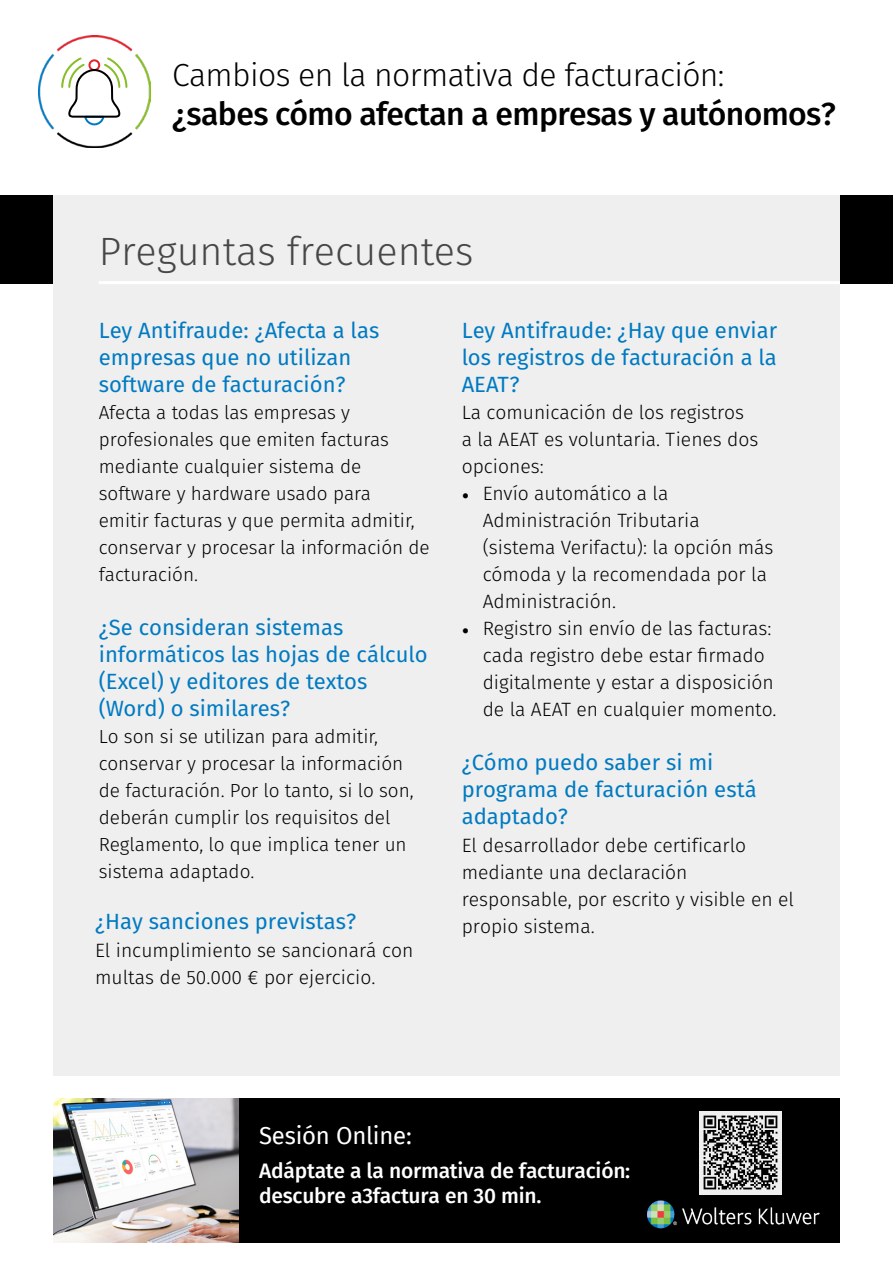
<style>
.page{position:relative;width:893px;height:1263px;background:#fff}
.page>*{position:absolute;margin:0;border:0;box-sizing:border-box;transform-origin:0 0}
.t1{font:300 39.45px "Fira Sans";color:#474748}
.t2{font:500 31.95px "Fira Sans";letter-spacing:-.02em;color:#000}
.t3{font:300 31.95px "Fira Sans";letter-spacing:-.02em;color:#000}
.t4{font:23.85px "Fira Sans";letter-spacing:-.01em;color:#fff}
.t5{font:22.05px/27px "Fira Sans";color:#007ac2}
.t6{font:500 21px/25.3px "Fira Sans";letter-spacing:-.01em;color:#fff}
.t7{font:300 19.2px/27px "Fira Sans";color:#000}
.t8{font:300 18.9px/27px "Fira Sans";color:#000}
.s1{font-family:"Minion Pro";font-weight:400}
</style>
<div class="page">
<div style="left:0;top:196px;width:893px;height:88px;background:#000"></div>
<div style="left:53px;top:196px;width:787px;height:880px;background:#eeefee"></div>
<div style="left:53px;top:1098px;width:787px;height:145px;background:#000"></div>
<img style="left:647px;top:1188px;width:173px;height:41px">
<hr style="left:99px;top:281px;width:741px;height:3px;background:#fff">
<img style="left:53px;top:1098px;width:186px;height:145px">
<img style="left:38px;top:36px;width:112px;height:111px">
<svg style="left:60px;top:56px;width:68px;height:70px"></svg>
<div style="left:699px;top:1111px;width:82px;height:83px;background:#eeefee"></div>
<img style="left:703px;top:1115px;width:75px;height:75px">
<p class="t3" style="left:172px;top:52px;width:554px">Cambios en la normativa de facturación:</p>
<p class="t2" style="left:172px;top:88px;width:665px">¿sabes cómo afectan a empresas y autónomos?</p>
<p class="t1" style="left:99px;top:223px;width:376px">Preguntas frecuentes</p>
<p class="t5" style="left:99px;top:316px;width:282px">Ley Antifraude: ¿Afecta a las empresas que no utilizan software de facturación?</p>
<p class="t8" style="left:99px;top:398px;width:333px">Afecta a todas las empresas y profesionales que emiten facturas mediante cualquier sistema de software y hardware usado para<br>emitir facturas y que permita admitir, conservar y procesar la información de facturación.</p>
<p class="t5" style="left:99px;top:613px;width:330px">¿Se consideran sistemas informáticos las hojas de cálculo (Excel) y editores de textos (Word) o similares?</p>
<p class="t8" style="left:99px;top:722px;width:316px">Lo son si se utilizan para admitir, conservar y procesar la información de facturación. Por lo tanto, si lo son, deberán cumplir los requisitos del Reglamento, lo que implica tener un sistema adaptado.</p>
<p class="t5" style="left:462px;top:316px;width:317px;text-align:justify">Ley Antifraude: ¿Hay que enviar los registros de facturación a la AEAT?</p>
<p class="t7" style="left:462px;top:398px;width:298px">La comunicación de los registros a la AEAT es voluntaria. Tienes dos opciones:</p>
<p class="t7" style="left:483px;top:479px;width:292px;text-indent:-21px"><span class="s1">•</span> Envío automático a la<br>Administración Tributaria (sistema Verifactu): la opción más cómoda y la recomendada por la<br>Administración.</p>
<p class="t7" style="left:483px;top:614px;width:295px;text-indent:-21px"><span class="s1">•</span> Registro sin envío de las facturas: cada registro debe estar firmado digitalmente y estar a disposición de la AEAT en cualquier momento.</p>
<p class="t5" style="left:462px;top:748px;width:296px">¿Cómo puedo saber si mi programa de facturación está adaptado?</p>
<p class="t7" style="left:462px;top:831px;width:334px">El desarrollador debe certificarlo mediante una declaración responsable, por escrito y visible en el</p>
<p class="t5" style="left:95px;top:907px;width:263px">¿Hay sanciones previstas?</p>
<p class="t7" style="left:462px;top:912px;width:134px">propio sistema.</p>
<p class="t7" style="left:95px;top:937px;width:320px">El incumplimiento se sancionará con multas de 50.000 € por ejercicio.</p>
<p class="t4" style="left:259px;top:1118px;width:154px">Sesión Online:</p>
<p class="t6" style="left:259px;top:1156px;width:373px">Adáptate a la normativa de facturación: descubre a3factura en 30 min.</p>
</div>
